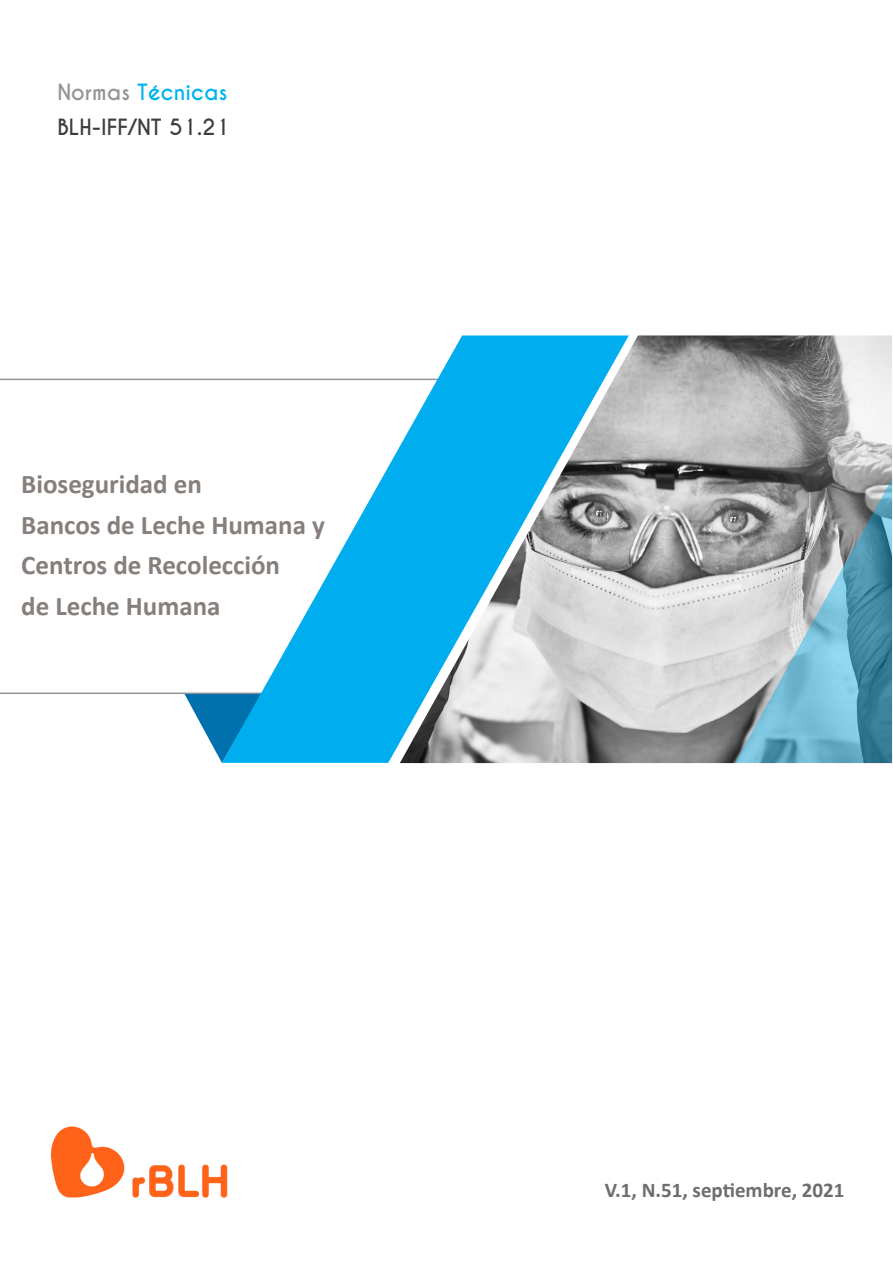
<style>
.page{position:relative;width:893px;height:1263px;background:#fff}
.page>*{position:absolute;margin:0;border:0;box-sizing:border-box;transform-origin:0 0}
.corpo_do_texto{font:700 27px "Calibri";color:#867f7c}
.corpo_do_texto-2{font:700 21px/34.5px "Caviar Dreams";color:#3e3e3f}
.t1{font:700 21px "Calibri";color:#6c6d70}
.s1{color:#939598}
.s2{color:#00b3ef}
</style>
<div class="page">
<hr style="left:0;top:379px;width:509px;height:1px;background:#939598">
<hr style="left:0;top:692px;width:356px;height:2px;background:#939598">
<img style="left:629px;top:335px;width:263px;height:428px">
<svg style="left:184px;top:694px;width:38px;height:69px"></svg>
<svg style="left:222px;top:335px;width:407px;height:428px"></svg>
<svg style="left:735px;top:479px;width:157px;height:284px;background:#84a7b5"></svg>
<img style="left:50px;top:1126px;width:178px;height:72px">
<p class="corpo_do_texto-2" style="left:57px;top:76px;width:174px"><span class="s1">Normas</span> <span class="s2">Técnicas<br></span>BLH-IFF/NT 51.21</p>
<p class="corpo_do_texto" style="left:21px;top:465px;width:182px">Bioseguridad en</p>
<p class="corpo_do_texto" style="left:21px;top:506px;width:305px">Bancos de Leche Humana y</p>
<p class="corpo_do_texto" style="left:21px;top:546px;width:260px">Centros de Recolección</p>
<p class="corpo_do_texto" style="left:21px;top:587px;width:201px">de Leche Humana</p>
<p class="t1" style="left:605px;top:1175px;width:241px">V.1, N.51, septiembre, 2021</p>
</div>
